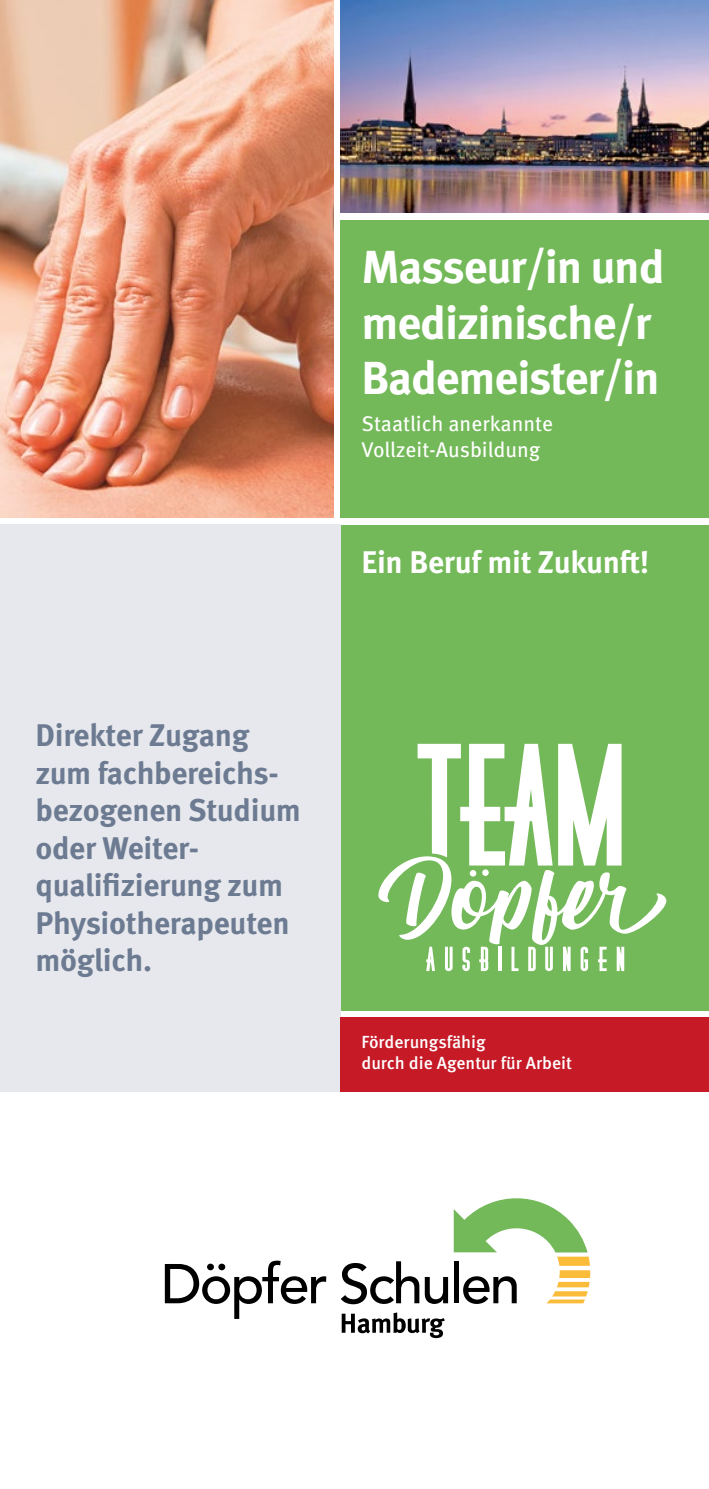
<style>
.page{position:relative;width:709px;height:1489px;background:#fff}
.page>*{position:absolute;margin:0;border:0;box-sizing:border-box;transform-origin:0 0}
.t1{font:700 46.25px/55.5px "Meta OT";letter-spacing:-.025em;color:#fff}
.Head_2_-_12_5pt{font:700 31.25px/37.5px "Meta OT";letter-spacing:-.01em;color:#6c7b91}
.t2{font:700 31.25px "Meta OT";letter-spacing:-.01em;color:#fff}
.t3{font:21.25px/26.2px "Meta OT";color:#fff}
.t4{font:500 17.5px/21px "Meta OT";color:#fff}
</style>
<div class="page">
<div style="left:340px;top:220px;width:369px;height:297px;background:#74b959"></div>
<div style="left:340px;top:524px;width:369px;height:486px;background:#74b959"></div>
<div style="left:0;top:524px;width:340px;height:567px;background:#e7e8ed"></div>
<svg style="left:378px;top:743px;width:288px;height:228px"></svg>
<img style="left:0;top:0;width:333px;height:517px">
<img style="left:340px;top:0;width:369px;height:213px">
<svg style="left:341px;top:1261px;width:78px;height:43px"></svg>
<svg style="left:425px;top:1277px;width:23px;height:26px"></svg>
<svg style="left:454px;top:1198px;width:136px;height:105px"></svg>
<svg style="left:165px;top:1260px;width:161px;height:58px"></svg>
<svg style="left:342px;top:1312px;width:103px;height:25px"></svg>
<div style="left:340px;top:1017px;width:369px;height:74px;background:#c61a27"></div>
<p class="Head_2_-_12_5pt" style="left:35px;top:717px;width:267px">Direkter Zugang zum fachbereichs&shy;bezogenen Studium oder Weiter&shy;qualifizierung zum<br>Physiotherapeuten möglich.</p>
<p class="t1" style="left:361px;top:240px;width:304px">Masseur/in und medizinische/r<br>Bademeister/in</p>
<p class="t3" style="left:361px;top:411px;width:193px">Staatlich anerkannte<br>Vollzeit-Ausbildung</p>
<p class="t2" style="left:361px;top:542px;width:289px">Ein Beruf mit Zukunft!</p>
<p class="t4" style="left:361px;top:1032px;width:212px">Förderungsfähig<br>durch die Agentur für Arbeit</p>
</div>
